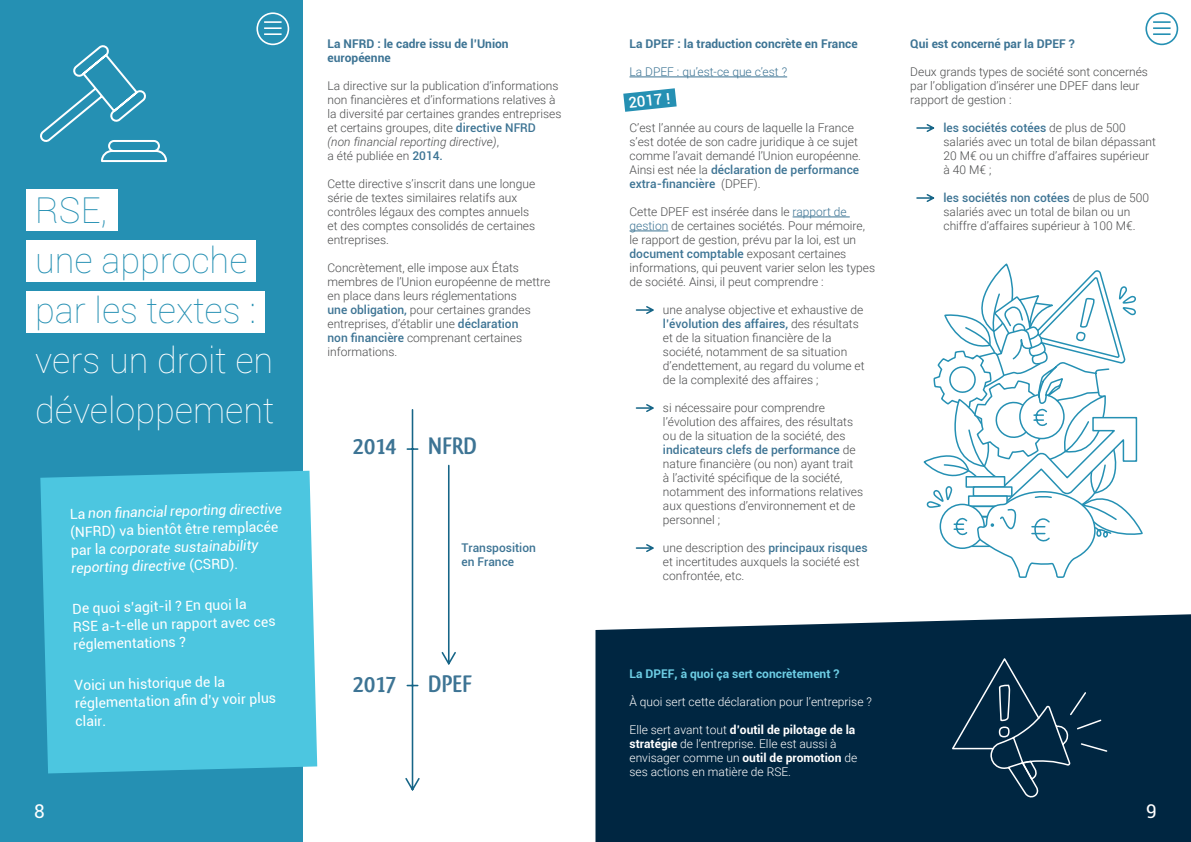
<style>
.page{position:relative;width:1191px;height:842px;background:#fff}
.page>*{position:absolute;margin:0;border:0;box-sizing:border-box;transform-origin:0 0}
.t1{font:100 36px/50px "Roboto";color:#fff}
.t2{font:100 36px "Roboto";color:#2590b3}
.Edito{font:700 25px "Qlassik";color:#3d7494}
.t3{font:19px "Roboto";color:#fff}
.Edito-2{font:500 15px "Roboto";color:#fff}
.Edito-3{font:14px/17.9px "Roboto";color:#fff}
.Edito-4{font:italic 14px/17.8px "Roboto";color:#fff}
.Edito-5{font:300 12px/14px "Roboto";color:#4b4c4d}
.Edito-6{font:300 12px/14px "Roboto";color:#fff}
.Edito-7{font:700 12px/14px "Roboto";color:#3d7494}
.Edito-8{font:700 12px "Roboto";color:#fff}
.Edito-9{font:700 12px "Roboto";color:#6dcde4}
.Edito-10{font:300 12px "Roboto";color:#3d7494}
.Edito-11{font:500 12px/14px "Roboto";color:#3d7494}
.s1{color:#2590b3}
.s2{font-style:normal}
.s3{font-weight:500;color:#3d7494}
.s4{font-style:italic}
.s5{color:#3d7494}
.s6{font-weight:300}
.s7{font-weight:700}
</style>
<div class="page">
<div style="left:595px;top:614px;width:596px;height:228px;background:#002641"></div>
<div style="left:0;top:0;width:302px;height:842px;background:#2590b3"></div>
<svg style="left:1153px;top:21px;width:17px;height:14px"></svg>
<div style="left:1145px;top:12px;width:33px;height:33px;border:2px solid #2590b3;border-radius:50%"></div>
<div style="left:26px;top:190px;width:92px;height:41px;background:#fff"></div>
<div style="left:26px;top:240px;width:230px;height:42px;background:#fff"></div>
<svg style="left:264px;top:21px;width:17px;height:14px"></svg>
<div style="left:256px;top:12px;width:33px;height:33px;border:2px solid #fff;border-radius:50%"></div>
<div style="left:26px;top:291px;width:239px;height:42px;background:#fff"></div>
<svg style="left:40px;top:45px;width:128px;height:118px"></svg>
<hr style="left:629px;top:77px;width:158px;height:1px;background:#3d7494">
<hr style="left:792px;top:217px;width:57px;height:1px;background:#3d7494">
<hr style="left:629px;top:231px;width:39px;height:1px;background:#3d7494">
<svg style="left:635px;top:306px;width:19px;height:8px"></svg>
<svg style="left:916px;top:124px;width:19px;height:8px"></svg>
<svg style="left:916px;top:194px;width:19px;height:8px"></svg>
<svg style="left:635px;top:404px;width:19px;height:8px"></svg>
<svg style="left:635px;top:544px;width:19px;height:8px"></svg>
<div style="left:40px;top:471px;width:277px;height:302px;background:#4cc6e0"></div>
<svg style="left:623px;top:88px;width:53px;height:24px"></svg>
<svg style="left:950px;top:656px;width:158px;height:144px;background:#0d314a"></svg>
<svg style="left:923px;top:263px;width:220px;height:315px"></svg>
<svg style="left:405px;top:409px;width:51px;height:382px"></svg>
<p class="t2" style="left:35px;top:185px;width:74px">RSE,</p>
<p class="t1" style="left:35px;top:234px;width:241px"><span class="s1">une approche par les textes : </span>vers un droit en développement</p>
<p class="Edito-4" style="left:69px;top:506px;width:214px;rotate:-2deg"><span class="s2">La</span> non fi nancial reporting directive <span class="s2">(NFRD) va bientôt être remplacée par la</span> corporate sustainability reporting directive <span class="s2">(CSRD).</span></p>
<p class="Edito-3" style="left:72px;top:600px;width:204px;rotate:-2deg">De quoi s’agit-il ? En quoi la<br>RSE a-t-elle un rapport avec ces réglementations ?</p>
<p class="Edito-3" style="left:74px;top:676px;width:203px;rotate:-2deg">Voici un historique de la réglementation afi n d’y voir plus clair.</p>
<p class="Edito-7" style="left:327px;top:36px;width:183px">La NFRD : le cadre issu de l’Union européenne</p>
<p class="Edito-5" style="left:327px;top:78px;width:235px">La directive sur la publication d’informations non financières et d’informations relatives à la diversité par certaines grandes entreprises et certains groupes, dite <span class="s3">directive NFRD </span><span class="s4">(non financial reporting directive)</span>,</p>
<p class="Edito-5" style="left:327px;top:148px;width:117px">a été publiée en <span class="s3">2014.</span></p>
<p class="Edito-5" style="left:327px;top:176px;width:209px">Cette directive s’inscrit dans une longue série de textes similaires relatifs aux contrôles légaux des comptes annuels et des comptes consolidés de certaines entreprises.</p>
<p class="Edito-5" style="left:327px;top:260px;width:224px">Concrètement, elle impose aux États membres de l’Union européenne de mettre en place dans leurs réglementations<br><span class="s3">une obligation,</span> pour certaines grandes entreprises, d’établir une <span class="s3">déclaration<br>non financière</span> comprenant certaines informations.</p>
<p class="Edito" style="left:353px;top:431px;width:45px">2014</p>
<p class="Edito" style="left:428px;top:431px;width:50px">NFRD</p>
<p class="Edito-11" style="left:461px;top:540px;width:76px">Transposition en France</p>
<p class="Edito" style="left:353px;top:669px;width:45px">2017</p>
<p class="Edito" style="left:428px;top:669px;width:45px">DPEF</p>
<p class="Edito-7" style="left:629px;top:36px;width:230px">La DPEF : la traduction concrète en France</p>
<p class="Edito-10" style="left:629px;top:63px;width:159px">La DPEF : qu’est-ce que c’est ?</p>
<p class="Edito-2" style="left:627px;top:92px;width:43px;rotate:-6deg">2017 !</p>
<p class="Edito-5" style="left:629px;top:120px;width:233px">C’est l’année au cours de laquelle la France s’est dotée de son cadre juridique à ce sujet comme l’avait demandé l’Union européenne.<br>Ainsi est née la <span class="s3">déclaration de performance extra-financière</span> (DPEF).</p>
<p class="Edito-5" style="left:629px;top:204px;width:247px">Cette DPEF est insérée dans le <span class="s5">rapport de gestion</span> de certaines sociétés. Pour mémoire, le rapport de gestion, prévu par la loi, est un <span class="s3">document comptable</span> exposant certaines informations, qui peuvent varier selon les types de société. Ainsi, il peut comprendre :</p>
<p class="Edito-5" style="left:663px;top:302px;width:203px">une analyse objective et exhaustive de <span class="s3">l’évolution des affaires,</span> des résultats et de la situation financière de la société, notamment de sa situation d’endettement, au regard du volume et de la complexité des affaires ;</p>
<p class="Edito-5" style="left:663px;top:400px;width:202px">si nécessaire pour comprendre l’évolution des affaires, des résultats ou de la situation de la société, des <span class="s3">indicateurs clefs de performance</span> de nature financière (ou non) ayant trait<br>à l’activité spécifique de la société, notamment des informations relatives aux questions d’environnement et de personnel ;</p>
<p class="Edito-5" style="left:663px;top:540px;width:206px">une description des <span class="s3">principaux risques </span>et incertitudes auxquels la société est confrontée, etc.</p>
<p class="Edito-9" style="left:629px;top:665px;width:211px">La DPEF, à quoi ça sert concrètement ?</p>
<p class="Edito-6" style="left:629px;top:694px;width:244px">À quoi sert cette déclaration pour l’entreprise ?</p>
<p class="Edito-8" style="left:629px;top:721px;width:227px"><span class="s6">Elle sert avant tout</span> d’outil de pilotage de la</p>
<p class="Edito-6" style="left:629px;top:736px;width:229px"><span class="s7">stratégie</span> de l’entreprise. Elle est aussi à envisager comme un <span class="s7">outil de promotion</span> de ses actions en matière de RSE.</p>
<p class="Edito-7" style="left:910px;top:36px;width:166px">Qui est concerné par la DPEF ?</p>
<p class="Edito-5" style="left:910px;top:64px;width:239px">Deux grands types de société sont concernés par l’obligation d’insérer une DPEF dans leur rapport de gestion :</p>
<p class="Edito-5" style="left:943px;top:120px;width:214px"><span class="s3">les sociétés cotées</span> de plus de 500 salariés avec un total de bilan dépassant<br>20 M€ ou un chiffre d’affaires supérieur à 40 M€ ;</p>
<p class="Edito-5" style="left:943px;top:190px;width:207px"><span class="s3">les sociétés non cotées</span> de plus de 500 salariés avec un total de bilan ou un chiffre d’affaires supérieur à 100 M€.</p>
<p class="t3" style="left:34px;top:798px;width:12px">8</p>
<p class="t3" style="left:1146px;top:798px;width:12px">9</p>
</div>
